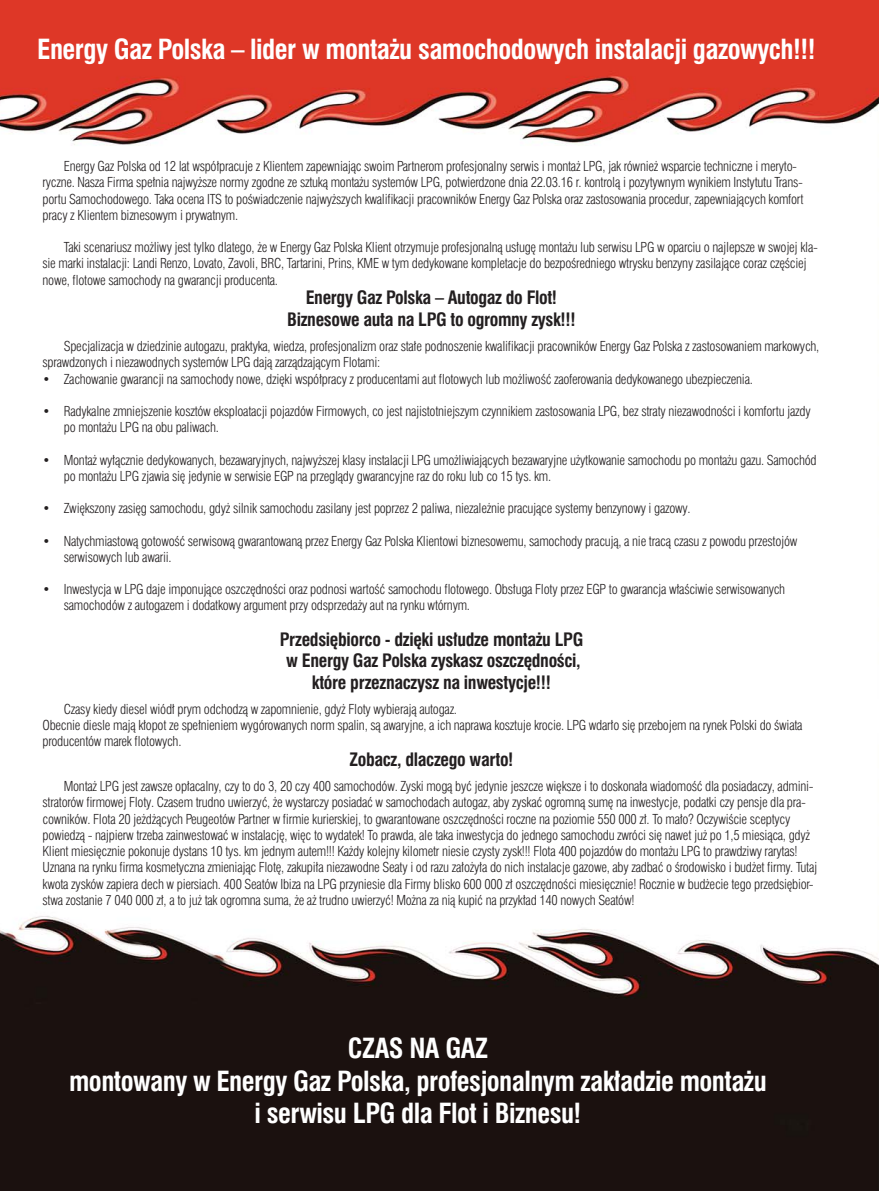
<style>
.page{position:relative;width:881px;height:1191px;background:#fff}
.page>*{position:absolute;margin:0;border:0;box-sizing:border-box;transform-origin:0 0}
.t1{font:700 27px/32.4px "Swis 721 Cn EU";letter-spacing:-.02em;color:#fff;text-align:center}
.t2{font:700 18px/21.6px "Swis 721 Cn EU";letter-spacing:-.02em;color:#231f20;text-align:center}
.t3{font:13.5px/16.2px "Swis 721 Lt Cn EU";letter-spacing:-.02em;color:#231f20}
</style>
<div class="page">
<img style="left:0;top:0;width:878px;height:1190px">
<h1 class="t1" style="left:37px;top:35px;width:779px">Energy Gaz Polska – lider w montażu samochodowych instalacji gazowych!!!</h1>
<p class="t3" style="left:43px;top:159px;width:762px;text-indent:21px">Energy Gaz Polska od 12 lat współpracuje z Klientem zapewniając swoim Partnerom profesjonalny serwis i montaż LPG, jak również wsparcie techniczne i meryto&shy;ryczne. Nasza Firma spełnia najwyższe normy zgodne ze sztuką montażu systemów LPG, potwierdzone dnia 22.03.16 r. kontrolą i pozytywnym wynikiem Instytutu Trans&shy;portu Samochodowego. Taka ocena ITS to poświadczenie najwyższych kwalifikacji pracowników Energy Gaz Polska oraz zastosowania procedur, zapewniających komfort pracy z Klientem biznesowym i prywatnym.</p>
<p class="t3" style="left:43px;top:240px;width:776px;text-indent:21px">Taki scenariusz możliwy jest tylko dlatego, że w Energy Gaz Polska Klient otrzymuje profesjonalną usługę montażu lub serwisu LPG w oparciu o najlepsze w swojej kla&shy;sie marki instalacji: Landi Renzo, Lovato, Zavoli, BRC, Tartarini, Prins, KME w tym dedykowane kompletacje do bezpośredniego wtrysku benzyny zasilające coraz częściej nowe, flotowe samochody na gwarancji producenta.</p>
<h2 class="t2" style="left:287px;top:288px;width:290px">Energy Gaz Polska – Autogaz do Flot!<br>Biznesowe auta na LPG to ogromny zysk!!!</h2>
<p class="t3" style="left:43px;top:339px;width:778px;text-indent:21px">Specjalizacja w dziedzinie autogazu, praktyka, wiedza, profesjonalizm oraz stałe podnoszenie kwalifikacji pracowników Energy Gaz Polska z zastosowaniem markowych, sprawdzonych i niezawodnych systemów LPG dają zarządzającym Flotami:</p>
<p class="t3" style="left:43px;top:372px;width:711px">• Zachowanie gwarancji na samochody nowe, dzięki współpracy z producentami aut flotowych lub możliwość zaoferowania dedykowanego ubezpieczenia.</p>
<p class="t3" style="left:64px;top:404px;width:748px;text-indent:-21px">• Radykalne zmniejszenie kosztów eksploatacji pojazdów Firmowych, co jest najistotniejszym czynnikiem zastosowania LPG, bez straty niezawodności i komfortu jazdy po montażu LPG na obu paliwach.</p>
<p class="t3" style="left:64px;top:453px;width:754px;text-indent:-21px">• Montaż wyłącznie dedykowanych, bezawaryjnych, najwyższej klasy instalacji LPG umożliwiających bezawaryjne użytkowanie samochodu po montażu gazu. Samochód po montażu LPG zjawia się jedynie w serwisie EGP na przeglądy gwarancyjne raz do roku lub co 15 tys. km.</p>
<p class="t3" style="left:43px;top:501px;width:649px">• Zwiększony zasięg samochodu, gdyż silnik samochodu zasilany jest poprzez 2 paliwa, niezależnie pracujące systemy benzynowy i gazowy.</p>
<p class="t3" style="left:64px;top:534px;width:735px;text-indent:-21px">• Natychmiastową gotowość serwisową gwarantowaną przez Energy Gaz Polska Klientowi biznesowemu, samochody pracują, a nie tracą czasu z powodu przestojów serwisowych lub awarii.</p>
<p class="t3" style="left:64px;top:582px;width:722px;text-indent:-21px">• Inwestycja w LPG daje imponujące oszczędności oraz podnosi wartość samochodu flotowego. Obsługa Floty przez EGP to gwarancja właściwie serwisowanych samochodów z autogazem i dodatkowy argument przy odsprzedaży aut na rynku wtórnym.</p>
<h2 class="t2" style="left:279px;top:629px;width:305px">Przedsiębiorco - dzięki usłudze montażu LPG w Energy Gaz Polska zyskasz oszczędności, które przeznaczysz na inwestycje!!!</h2>
<p class="t3" style="left:43px;top:702px;width:761px;text-indent:21px">Czasy kiedy diesel wiódł prym odchodzą w zapomnienie, gdyż Floty wybierają autogaz.<br>Obecnie diesle mają kłopot ze spełnieniem wygórowanych norm spalin, są awaryjne, a ich naprawa kosztuje krocie. LPG wdarło się przebojem na rynek Polski do świata producentów marek flotowych.</p>
<h2 class="t2" style="left:349px;top:750px;width:165px">Zobacz, dlaczego warto!</h2>
<p class="t3" style="left:43px;top:779px;width:776px;text-indent:21px">Montaż LPG jest zawsze opłacalny, czy to do 3, 20 czy 400 samochodów. Zyski mogą być jedynie jeszcze większe i to doskonała wiadomość dla posiadaczy, admini&shy;stratorów firmowej Floty. Czasem trudno uwierzyć, że wystarczy posiadać w samochodach autogaz, aby zyskać ogromną sumę na inwestycje, podatki czy pensje dla pra&shy;cowników. Flota 20 jeżdżących Peugeotów Partner w firmie kurierskiej, to gwarantowane oszczędności roczne na poziomie 550 000 zł. To mało? Oczywiście sceptycy powiedzą - najpierw trzeba zainwestować w instalację, więc to wydatek! To prawda, ale taka inwestycja do jednego samochodu zwróci się nawet już po 1,5 miesiąca, gdyż Klient miesięcznie pokonuje dystans 10 tys. km jednym autem!!! Każdy kolejny kilometr niesie czysty zysk!!! Flota 400 pojazdów do montażu LPG to prawdziwy rarytas!<br>Uznana na rynku firma kosmetyczna zmieniając Flotę, zakupiła niezawodne Seaty i od razu założyła do nich instalacje gazowe, aby zadbać o środowisko i budżet firmy. Tutaj kwota zysków zapiera dech w piersiach. 400 Seatów Ibiza na LPG przyniesie dla Firmy blisko 600 000 zł oszczędności miesięcznie! Rocznie w budżecie tego przedsiębior&shy;stwa zostanie 7 040 000 zł, a to już tak ogromna suma, że aż trudno uwierzyć! Można za nią kupić na przykład 140 nowych Seatów!</p>
<h1 class="t1" style="left:69px;top:1034px;width:698px">CZAS NA GAZ<br>montowany w Energy Gaz Polska, profesjonalnym zakładzie montażu i serwisu LPG dla Flot i Biznesu!</h1>
</div>
